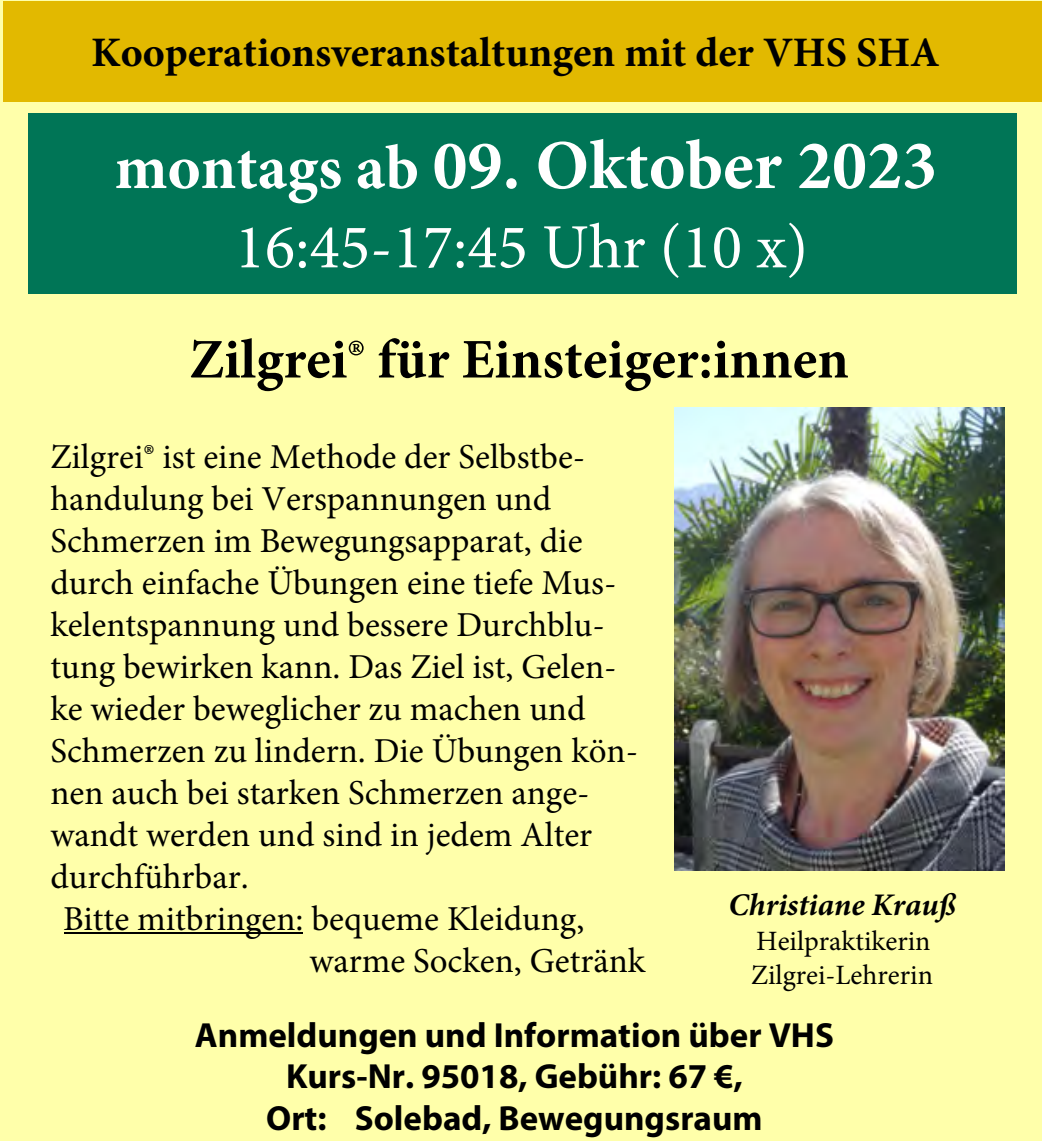
<style>
.page{position:relative;width:1042px;height:1141px;background:#ffa}
.page>*{position:absolute;margin:0;border:0;box-sizing:border-box;transform-origin:0 0}
.t1{font:700 70px "Minion Pro";color:#fff}
.t2{font:63px "Minion Pro";color:#fff}
.t3{font:700 56px "Minion Pro";color:#000}
.t4{font:700 42px "Minion Pro";color:#000}
.t5{font:35px/42px "Minion Pro";color:#000}
.t6{font:700 35px/41.3px "Myriad Pro";color:#000;text-align:center}
.t7{font:italic 700 31.5px "Minion Pro";color:#000}
.t8{font:28px/33.6px "Minion Pro";color:#000}
.s1{font-size:63px}
</style>
<div class="page">
<div style="left:3px;top:1px;width:1039px;height:101px;background:#e2b900"></div>
<div style="left:28px;top:114px;width:988px;height:180px;background:#007556"></div>
<img style="left:674px;top:408px;width:330px;height:463px">
<hr style="left:64px;top:932px;width:239px;height:2px;background:#000">
<p class="t4" style="left:91px;top:23px;width:850px">Kooperationsveranstaltungen mit der VHS SHA</p>
<h1 class="t1" style="left:114px;top:116px;width:824px"><span class="s1">montags ab</span> 09. Oktober 2023</h1>
<h2 class="t2" style="left:235px;top:205px;width:575px">16:45-17:45 Uhr (10 x)</h2>
<h3 class="t3" style="left:189px;top:320px;width:661px">Zilgrei® für Einsteiger:innen</h3>
<p class="t5" style="left:50px;top:436px;width:589px">Zilgrei® ist eine Methode der Selbstbe&shy;handulung bei Verspannungen und Schmerzen im Bewegungsapparat, die durch einfache Übungen eine tiefe Mus&shy;kelentspannung und bessere Durchblu&shy;tung bewirken kann. Das Ziel ist, Gelen&shy;ke wieder beweglicher zu machen und Schmerzen zu lindern. Die Übungen kön&shy;nen auch bei starken Schmerzen ange&shy;wandt werden und sind in jedem Alter durchführbar.</p>
<p class="t5" style="left:309px;top:898px;width:337px;text-indent:-246px">Bitte mitbringen: bequeme Kleidung, warme Socken, Getränk</p>
<p class="t7" style="left:728px;top:882px;width:229px">Christiane Krauß</p>
<p class="t8" style="left:751px;top:925px;width:183px">Heilpraktikerin<br>Zilgrei-Lehrerin</p>
<p class="t6" style="left:195px;top:1014px;width:640px">Anmeldungen und Information über VHS<br>Kurs-Nr. 95018, Gebühr: 67 €,<br>Ort: Solebad, Bewegungsraum</p>
</div>
